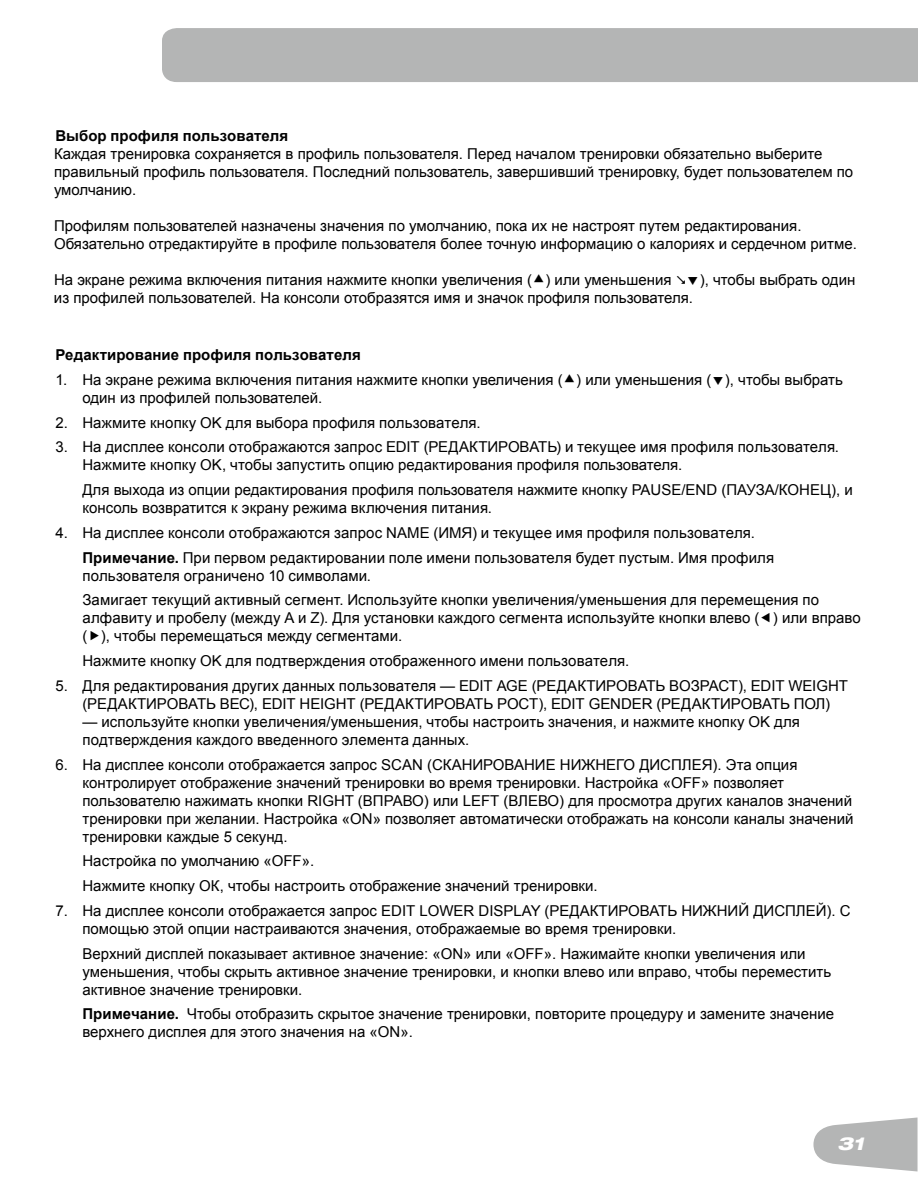
<style>
.page{position:relative;width:918px;height:1188px;background:#fff}
.page>*{position:absolute;margin:0;border:0;box-sizing:border-box;transform-origin:0 0}
.t1{font:italic 800 expanded 18px "Helvetica Neue";color:#fff}
.t2{font:15px/18px "Arial";color:#000}
.t3{font:700 15px "Arial";color:#000}
.s1{font-weight:700}
</style>
<div class="page">
<div style="left:162px;top:28px;width:756px;height:54px;background:#b4b5b5"></div>
<svg style="left:813px;top:1118px;width:105px;height:54px"></svg>
<p class="t3" style="left:56px;top:125px;width:234px">Выбор профиля пользователя</p>
<p class="t2" style="left:54px;top:144px;width:801px">Каждая тренировка сохраняется в профиль пользователя. Перед началом тренировки обязательно выберите правильный профиль пользователя. Последний пользователь, завершивший тренировку, будет пользователем по умолчанию.</p>
<p class="t2" style="left:54px;top:216px;width:805px">Профилям пользователей назначены значения по умолчанию, пока их не настроят путем редактирования.<br>Обязательно отредактируйте в профиле пользователя более точную информацию о калориях и сердечном ритме.</p>
<p class="t2" style="left:54px;top:270px;width:619px">На экране режима включения питания нажмите кнопки увеличения ( ) или уменьшения</p>
<p class="t2" style="left:700px;top:270px;width:157px">), чтобы выбрать один</p>
<p class="t2" style="left:54px;top:288px;width:641px">из профилей пользователей. На консоли отобразятся имя и значок профиля пользователя.</p>
<p class="t3" style="left:55px;top:345px;width:307px">Редактирование профиля пользователя</p>
<p class="t2" style="left:83px;top:371px;width:762px;text-indent:-27px">1. На экране режима включения питания нажмите кнопки увеличения ( ) или уменьшения ( ), чтобы выбрать один из профилей пользователей.</p>
<p class="t2" style="left:56px;top:414px;width:427px">2. Нажмите кнопку OK для выбора профиля пользователя.</p>
<p class="t2" style="left:83px;top:438px;width:758px;text-indent:-27px">3. На дисплее консоли отображаются запрос EDIT (РЕДАКТИРОВАТЬ) и текущее имя профиля пользователя.<br>Нажмите кнопку OK, чтобы запустить опцию редактирования профиля пользователя.</p>
<p class="t2" style="left:83px;top:481px;width:772px">Для выхода из опции редактирования профиля пользователя нажмите кнопку PAUSE/END (ПАУЗА/КОНЕЦ), и консоль возвратится к экрану режима включения питания.</p>
<p class="t2" style="left:83px;top:520px;width:693px;line-height:24.8px;text-indent:-27px">4. На дисплее консоли отображаются запрос NAME (ИМЯ) и текущее имя профиля пользователя.<br><span class="s1">Примечание.</span> При первом редактировании поле имени пользователя будет пустым. Имя профиля</p>
<p class="t2" style="left:83px;top:563px;width:738px;line-height:24.8px">пользователя ограничено 10 символами.<br>Замигает текущий активный сегмент. Используйте кнопки увеличения/уменьшения для перемещения по</p>
<p class="t2" style="left:83px;top:609px;width:780px">алфавиту и пробелу (между A и Z). Для установки каждого сегмента используйте кнопки влево ( ) или вправо ( ), чтобы перемещаться между сегментами.</p>
<p class="t2" style="left:82px;top:652px;width:548px">Нажмите кнопку OK для подтверждения отображенного имени пользователя.</p>
<p class="t2" style="left:82px;top:677px;width:767px;text-indent:-27px">5. Для редактирования других данных пользователя — EDIT AGE (РЕДАКТИРОВАТЬ ВОЗРАСТ), EDIT WEIGHT (РЕДАКТИРОВАТЬ ВЕС), EDIT HEIGHT (РЕДАКТИРОВАТЬ РОСТ), EDIT GENDER (РЕДАКТИРОВАТЬ ПОЛ)</p>
<p class="t2" style="left:82px;top:713px;width:719px">— используйте кнопки увеличения/уменьшения, чтобы настроить значения, и нажмите кнопку OK для подтверждения каждого введенного элемента данных.</p>
<p class="t2" style="left:82px;top:756px;width:773px;text-indent:-27px">6. На дисплее консоли отображается запрос SCAN (СКАНИРОВАНИЕ НИЖНЕГО ДИСПЛЕЯ). Эта опция контролирует отображение значений тренировки во время тренировки. Настройка «OFF» позволяет пользователю нажимать кнопки RIGHT (ВПРАВО) или LEFT (ВЛЕВО) для просмотра других каналов значений тренировки при желании. Настройка «ON» позволяет автоматически отображать на консоли каналы значений тренировки каждые 5 секунд.</p>
<p class="t2" style="left:82px;top:849px;width:517px;line-height:24.8px">Настройка по умолчанию «OFF».<br>Нажмите кнопку ОК, чтобы настроить отображение значений тренировки.</p>
<p class="t2" style="left:82px;top:902px;width:770px;text-indent:-27px">7. На дисплее консоли отображается запрос EDIT LOWER DISPLAY (РЕДАКТИРОВАТЬ НИЖНИЙ ДИСПЛЕЙ). С помощью этой опции настраиваются значения, отображаемые во время тренировки.</p>
<p class="t2" style="left:82px;top:945px;width:750px">Верхний дисплей показывает активное значение: «ON» или «OFF». Нажимайте кнопки увеличения или уменьшения, чтобы скрыть активное значение тренировки, и кнопки влево или вправо, чтобы переместить активное значение тренировки.</p>
<p class="t2" style="left:82px;top:1005px;width:753px"><span class="s1">Примечание.</span> Чтобы отобразить скрытое значение тренировки, повторите процедуру и замените значение верхнего дисплея для этого значения на «ON».</p>
<p class="t1" style="left:837px;top:1132px;width:28px">31</p>
</div>
